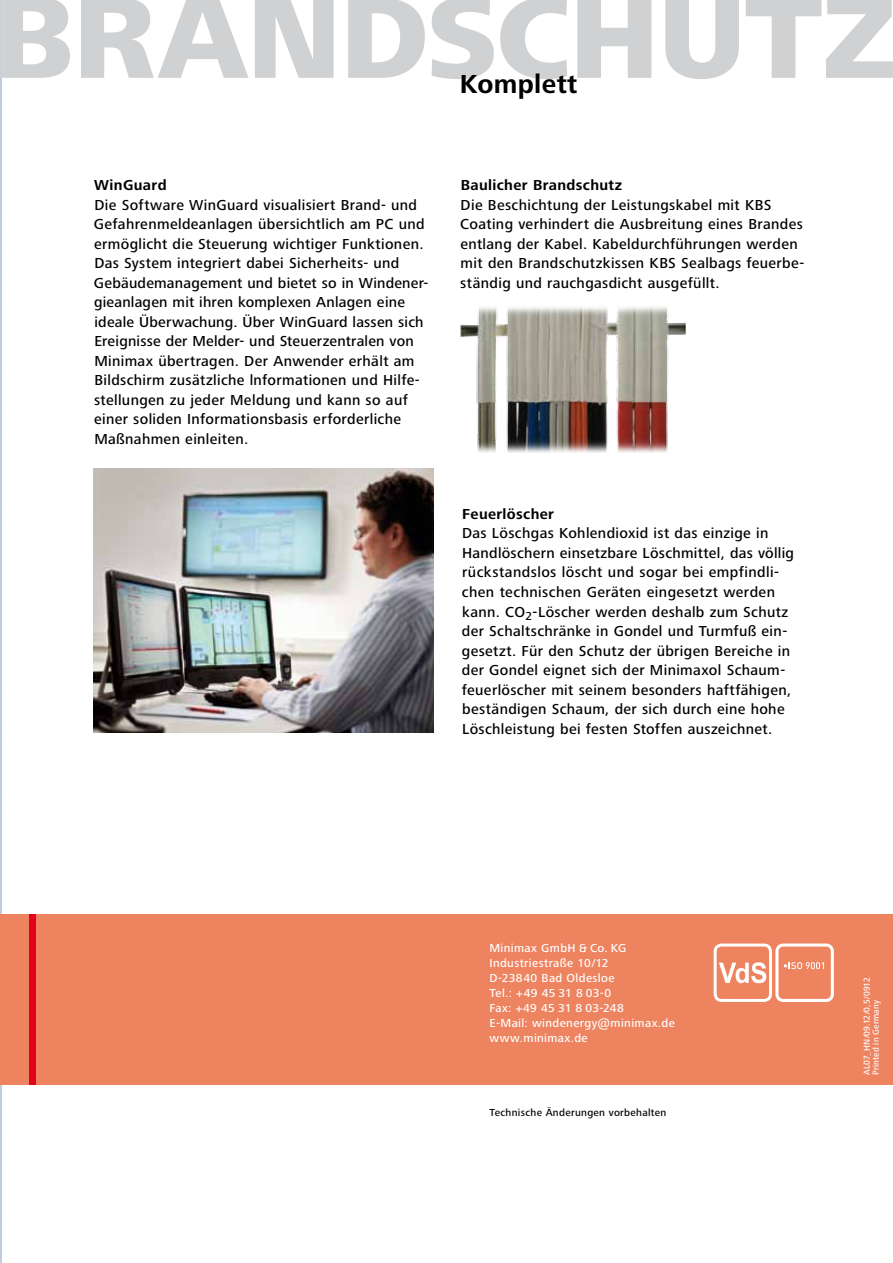
<style>
.page{position:relative;width:893px;height:1263px;background:#fff}
.page>*{position:absolute;margin:0;border:0;box-sizing:border-box;transform-origin:0 0}
.t1{font:800 120px "Frutiger Next Pro";letter-spacing:-.005em;color:#d0d1d2}
.t2{font:700 27px "Frutiger Next Pro";letter-spacing:.015em;color:#000}
.t3{font:500 15px/19.5px "Frutiger Next Pro";letter-spacing:.025em;color:#000}
.t4{font:700 15px "Frutiger Next Pro";letter-spacing:.025em;color:#000}
.t5{font:500 12px/15px "Frutiger Next Pro";letter-spacing:.03em;color:#fff}
.t6{font:500 10.5px "Frutiger Next Pro";letter-spacing:.03em;color:#000}
.t7{font:500 9px/9px "Frutiger Next Pro";letter-spacing:.02em;color:#fff;scale:.95 1}
</style>
<div class="page">
<img style="left:0;top:0;width:1px;height:1263px">
<div style="left:0;top:915px;width:893px;height:170px;background:#ee8360"></div>
<div style="left:29px;top:915px;width:7px;height:170px;background:#e2001a"></div>
<hr style="left:892px;top:915px;width:1px;height:170px;background:#e2001a">
<div style="left:714px;top:943px;width:58px;height:59px;border:3px solid #fff;border-radius:6px"></div>
<svg style="left:719px;top:962px;width:47px;height:21px"></svg>
<svg style="left:784px;top:962px;width:40px;height:7px"></svg>
<div style="left:775px;top:943px;width:59px;height:59px;border:3px solid #fff;border-radius:6px"></div>
<img style="left:94px;top:468px;width:340px;height:265px">
<img style="left:460px;top:307px;width:226px;height:145px">
<h1 class="t1" style="left:-7px;top:-31px;width:905px">BRANDSCHUTZ</h1>
<h2 class="t2" style="left:460px;top:68px;width:119px">Komplett</h2>
<p class="t4" style="left:94px;top:177px;width:74px">WinGuard</p>
<p class="t3" style="left:94px;top:195px;width:336px">Die Software WinGuard visualisiert Brand- und Gefahrenmeldeanlagen übersichtlich am PC und ermöglicht die Steuerung wichtiger Funktionen.<br>Das System integriert dabei Sicherheits- und Gebäudemanagement und bietet so in Windener&shy;gieanlagen mit ihren komplexen Anlagen eine ideale Überwachung. Über WinGuard lassen sich Ereignisse der Melder- und Steuerzentralen von Minimax übertragen. Der Anwender erhält am Bildschirm zusätzliche lnformationen und Hilfe&shy;stellungen zu jeder Meldung und kann so auf einer soliden Informationsbasis erforderliche Maßnahmen einleiten.</p>
<p class="t4" style="left:461px;top:177px;width:163px">Baulicher Brandschutz</p>
<p class="t3" style="left:460px;top:195px;width:346px">Die Beschichtung der Leistungskabel mit KBS Coating verhindert die Ausbreitung eines Brandes entlang der Kabel. Kabeldurchführungen werden mit den Brandschutzkissen KBS Sealbags feuerbe&shy;ständig und rauchgasdicht ausgefüllt.</p>
<p class="t4" style="left:462px;top:505px;width:93px">Feuerlöscher</p>
<p class="t3" style="left:462px;top:524px;width:334px">Das Löschgas Kohlendioxid ist das einzige in Handlöschern einsetzbare Löschmittel, das völlig rückstandslos löscht und sogar bei empfindli&shy;chen technischen Geräten eingesetzt werden kann. CO<sub>2</sub>-Löscher werden deshalb zum Schutz der Schaltschränke in Gondel und Turmfuß ein&shy;gesetzt. Für den Schutz der übrigen Bereiche in der Gondel eignet sich der Minimaxol Schaum&shy;feuerlöscher mit seinem besonders haftfähigen, beständigen Schaum, der sich durch eine hohe Löschleistung bei festen Stoffen auszeichnet.</p>
<p class="t5" style="left:489px;top:941px;width:187px">Minimax GmbH &amp; Co. KG<br>Industriestraße 10/12<br>D-23840 Bad Oldesloe<br>Tel.: +49 45 31 8 03-0<br>Fax: +49 45 31 8 03-248<br>E-Mail: windenergy@minimax.de www.minimax.de</p>
<p class="t6" style="left:490px;top:1107px;width:178px">Technische Änderungen vorbehalten</p>
<p class="t7" style="left:862px;top:1075px;width:104px;rotate:-90deg">AL07_HN/09.12/0,5/0912<br>Printed in Germany</p>
</div>
